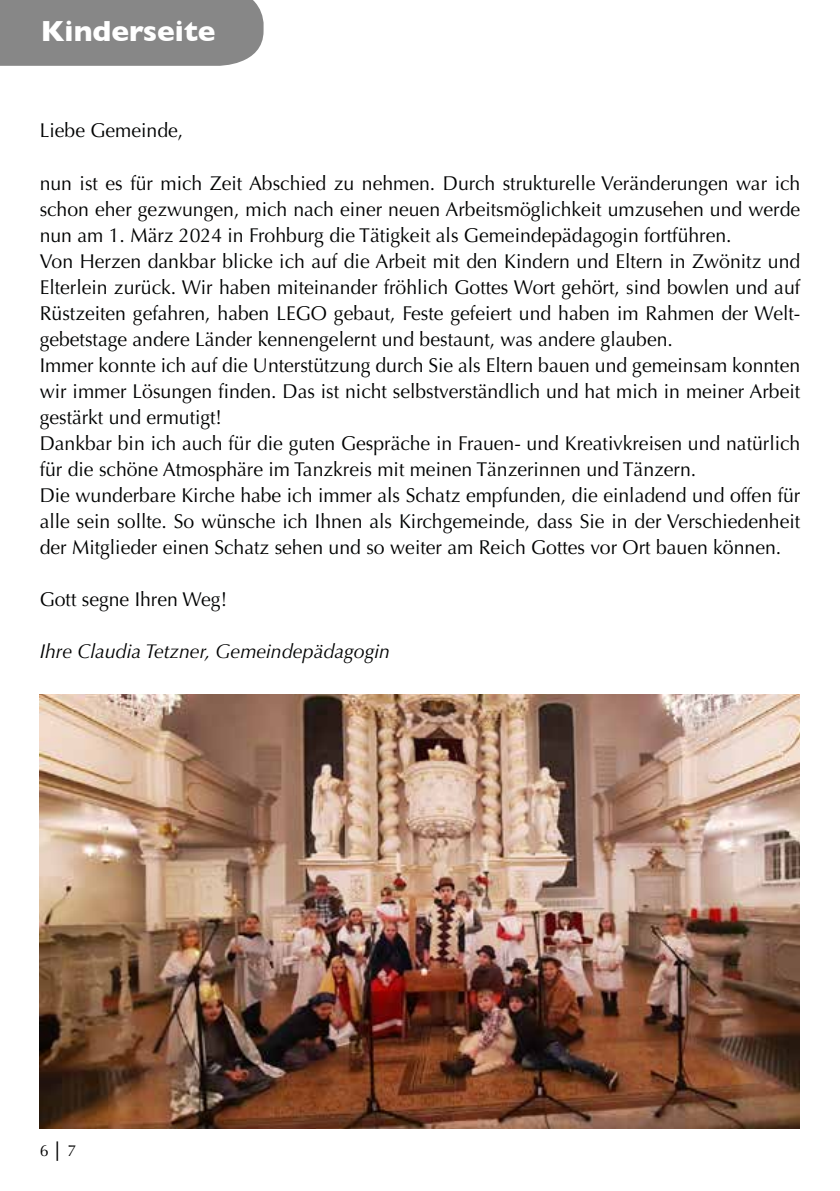
<style>
.page{position:relative;width:840px;height:1191px;background:#fff}
.page>*{position:absolute;margin:0;border:0;box-sizing:border-box;transform-origin:0 0}
.t1{font:700 29.6px "Gill Sans";color:#fff}
.t2{font:20px/26px "Optima";color:#010202}
.t3{font:italic 20px "Optima";color:#010202}
.t4{font:16px "Optima";color:#000}
.s1{font-family:"Arial"}
</style>
<div class="page">
<div style="left:0;top:0;width:263px;height:66px;background:#878787"></div>
<img style="left:40px;top:694px;width:758px;height:434px">
<h1 class="t1" style="left:41px;top:7px;width:176px">Kinderseite</h1>
<p class="t2" style="left:40px;top:118px;width:145px">Liebe Gemeinde,</p>
<p class="t2" style="left:40px;top:170px;width:761px">nun ist es für mich Zeit Abschied zu nehmen. Durch strukturelle Veränderungen war ich schon eher gezwungen, mich nach einer neuen Arbeitsmöglichkeit umzusehen und werde nun am 1. März 2024 in Frohburg die Tätigkeit als Gemeindepädagogin fortführen.<br>Von Herzen dankbar blicke ich auf die Arbeit mit den Kindern und Eltern in Zwönitz und Elterlein zurück. Wir haben miteinander fröhlich Gottes Wort gehört, sind bowlen und auf Rüstzeiten gefahren, haben LEGO gebaut, Feste gefeiert und haben im Rahmen der Welt&shy;gebetstage andere Länder kennengelernt und bestaunt, was andere glauben.<br>Immer konnte ich auf die Unterstützung durch Sie als Eltern bauen und gemeinsam konnten wir immer Lösungen finden. Das ist nicht selbstverständlich und hat mich in meiner Arbeit gestärkt und ermutigt!<br>Dankbar bin ich auch für die guten Gespräche in Frauen- und Kreativkreisen und natürlich für die schöne Atmosphäre im Tanzkreis mit meinen Tänzerinnen und Tänzern.<br>Die wunderbare Kirche habe ich immer als Schatz empfunden, die einladend und offen für alle sein sollte. So wünsche ich Ihnen als Kirchgemeinde, dass Sie in der Verschiedenheit der Mitglieder einen Schatz sehen und so weiter am Reich Gottes vor Ort bauen können.</p>
<p class="t2" style="left:40px;top:586px;width:189px">Gott segne Ihren Weg!</p>
<p class="t3" style="left:40px;top:639px;width:351px">Ihre Claudia Tetzner, Gemeindepädagogin</p>
<p class="t4" style="left:40px;top:1141px;width:38px">6 <span class="s1">│</span> 7</p>
</div>
